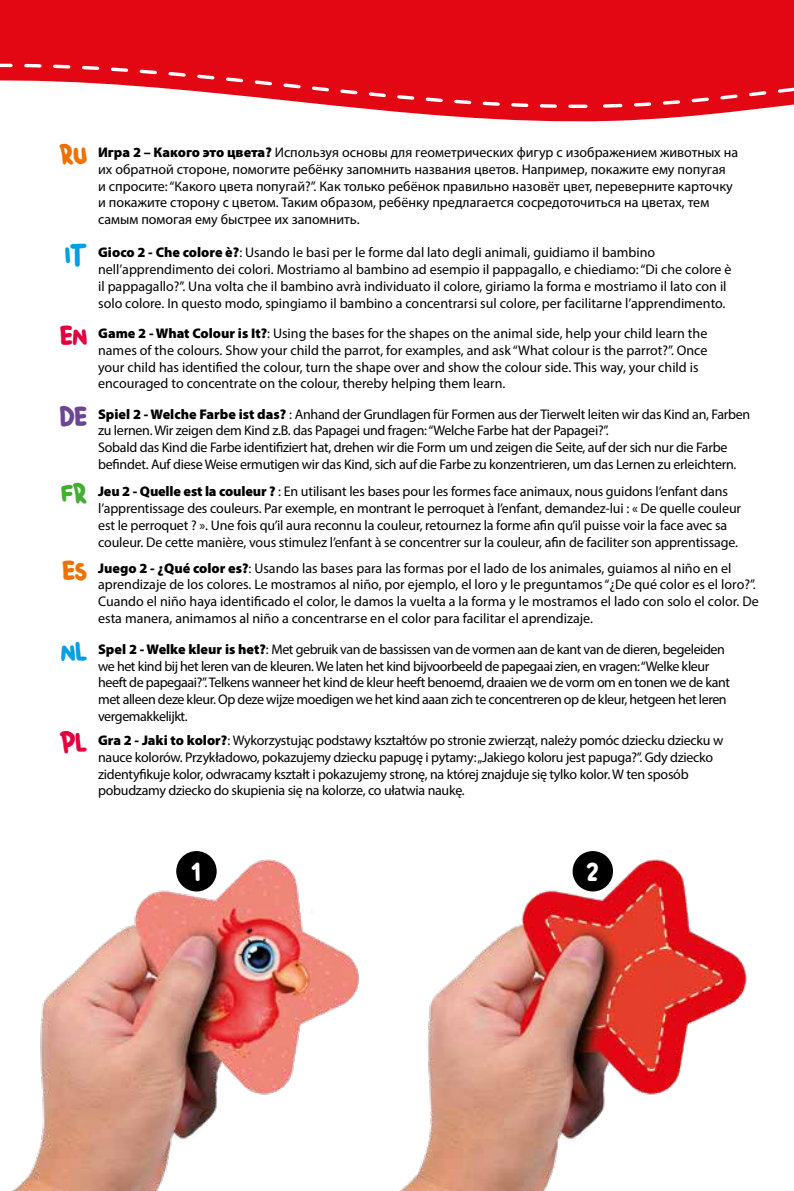
<style>
.page{position:relative;width:794px;height:1191px;background:#fff}
.page>*{position:absolute;margin:0;border:0;box-sizing:border-box;transform-origin:0 0}
.t1{font:28px "Chendolle";color:#ee7203}
.t2{font:28px "Chendolle";color:#009fe3}
.t3{font:28px "Chendolle";color:#e40040}
.t4{font:28px "Chendolle";color:#6c4595}
.t5{font:28px "Chendolle";color:#45ac34}
.t6{font:26.25px "Best School";color:#fff}
.t7{font:14px/16.8px "Myriad Pro";letter-spacing:-.01em;color:#000}
.t8{font:14px/16.8px "Myriad Pro";letter-spacing:-.03em;color:#000}
.s1{font-weight:900}
</style>
<div class="page">
<svg style="left:0;top:0;width:794px;height:122px;fill:#e30613"></svg>
<svg style="left:0;top:62px;width:794px;height:50px"></svg>
<img style="left:12px;top:851px;width:735px;height:340px">
<div style="left:176px;top:851px;width:41px;height:40px;background:#000;border-radius:50%"></div>
<div style="left:572px;top:851px;width:41px;height:40px;background:#000;border-radius:50%"></div>
<h1 class="t1" style="left:59px;top:140px;width:29px">RU</h1>
<h1 class="t2" style="left:65px;top:241px;width:23px">IT</h1>
<h1 class="t3" style="left:60px;top:321px;width:28px">EN</h1>
<h1 class="t4" style="left:60px;top:402px;width:29px">DE</h1>
<h1 class="t5" style="left:61px;top:479px;width:27px">FR</h1>
<h1 class="t1" style="left:62px;top:556px;width:26px">ES</h1>
<h1 class="t2" style="left:61px;top:637px;width:27px">NL</h1>
<h1 class="t3" style="left:60px;top:728px;width:29px">PL</h1>
<p class="t7" style="left:98px;top:144px;width:641px"><span class="s1">Игра 2 – Какого это цвета?</span> Используя основы для геометрических фигур с изображением животных на их обратной стороне, помогите ребёнку запомнить названия цветов. Например, покажите ему попугая<br>и спросите: “Какого цвета попугай?”. Как только ребёнок правильно назовёт цвет, переверните карточку и покажите сторону с цветом. Таким образом, ребёнку предлагается сосредоточиться на цветах, тем самым помогая ему быстрее их запомнить.</p>
<p class="t7" style="left:98px;top:244px;width:635px"><span class="s1">Gioco 2 - Che colore è?</span>: Usando le basi per le forme dal lato degli animali, guidiamo il bambino nell’apprendimento dei colori. Mostriamo al bambino ad esempio il pappagallo, e chiediamo: “Di che colore è il pappagallo?”. Una volta che il bambino avrà individuato il colore, giriamo la forma e mostriamo il lato con il solo colore. In questo modo, spingiamo il bambino a concentrarsi sul colore, per facilitarne l’apprendimento.</p>
<p class="t7" style="left:98px;top:325px;width:611px"><span class="s1">Game 2 - What Colour is It?</span>: Using the bases for the shapes on the animal side, help your child learn the names of the colours. Show your child the parrot, for examples, and ask “What colour is the parrot?”. Once your child has identified the colour, turn the shape over and show the colour side. This way, your child is encouraged to concentrate on the colour, thereby helping them learn.</p>
<p class="t7" style="left:98px;top:405px;width:654px"><span class="s1">Spiel 2 - Welche Farbe ist das?</span> : Anhand der Grundlagen für Formen aus der Tierwelt leiten wir das Kind an, Farben zu lernen. Wir zeigen dem Kind z.B. das Papagei und fragen: “Welche Farbe hat der Papagei?”.<br>Sobald das Kind die Farbe identifiziert hat, drehen wir die Form um und zeigen die Seite, auf der sich nur die Farbe befindet. Auf diese Weise ermutigen wir das Kind, sich auf die Farbe zu konzentrieren, um das Lernen zu erleichtern.</p>
<p class="t7" style="left:98px;top:483px;width:644px"><span class="s1">Jeu 2 - Quelle est la couleur ?</span> : En utilisant les bases pour les formes face animaux, nous guidons l’enfant dans l’apprentissage des couleurs. Par exemple, en montrant le perroquet à l’enfant, demandez-lui : « De quelle couleur est le perroquet ? ». Une fois qu’il aura reconnu la couleur, retournez la forme afin qu’il puisse voir la face avec sa couleur. De cette manière, vous stimulez l’enfant à se concentrer sur la couleur, afin de faciliter son apprentissage.</p>
<p class="t7" style="left:98px;top:559px;width:662px"><span class="s1">Juego 2 - ¿Qué color es?</span>: Usando las bases para las formas por el lado de los animales, guiamos al niño en el aprendizaje de los colores. Le mostramos al niño, por ejemplo, el loro y le preguntamos “¿De qué color es el loro?”.<br>Cuando el niño haya identificado el color, le damos la vuelta a la forma y le mostramos el lado con solo el color. De esta manera, animamos al niño a concentrarse en el color para facilitar el aprendizaje.</p>
<p class="t8" style="left:98px;top:640px;width:633px"><span class="s1">Spel 2 - Welke kleur is het?</span>: Met gebruik van de bassissen van de vormen aan de kant van de dieren, begeleiden we het kind bij het leren van de kleuren. We laten het kind bijvoorbeeld de papegaai zien, en vragen: “Welke kleur heeft de papegaai?”. Telkens wanneer het kind de kleur heeft benoemd, draaien we de vorm om en tonen we de kant met alleen deze kleur. Op deze wijze moedigen we het kind aaan zich te concentreren op de kleur, hetgeen het leren vergemakkelijkt.</p>
<p class="t7" style="left:98px;top:731px;width:626px"><span class="s1">Gra 2 - Jaki to kolor?</span>: Wykorzystując podstawy kształtów po stronie zwierząt, należy pomóc dziecku dziecku w nauce kolorów. Przykładowo, pokazujemy dziecku papugę i pytamy: „Jakiego koloru jest papuga?”. Gdy dziecko zidentyfikuje kolor, odwracamy kształt i pokazujemy stronę, na której znajduje się tylko kolor. W ten sposób pobudzamy dziecko do skupienia się na kolorze, co ułatwia naukę.</p>
<h2 class="t6" style="left:190px;top:855px;width:15px">1</h2>
<h2 class="t6" style="left:586px;top:855px;width:15px">2</h2>
</div>
